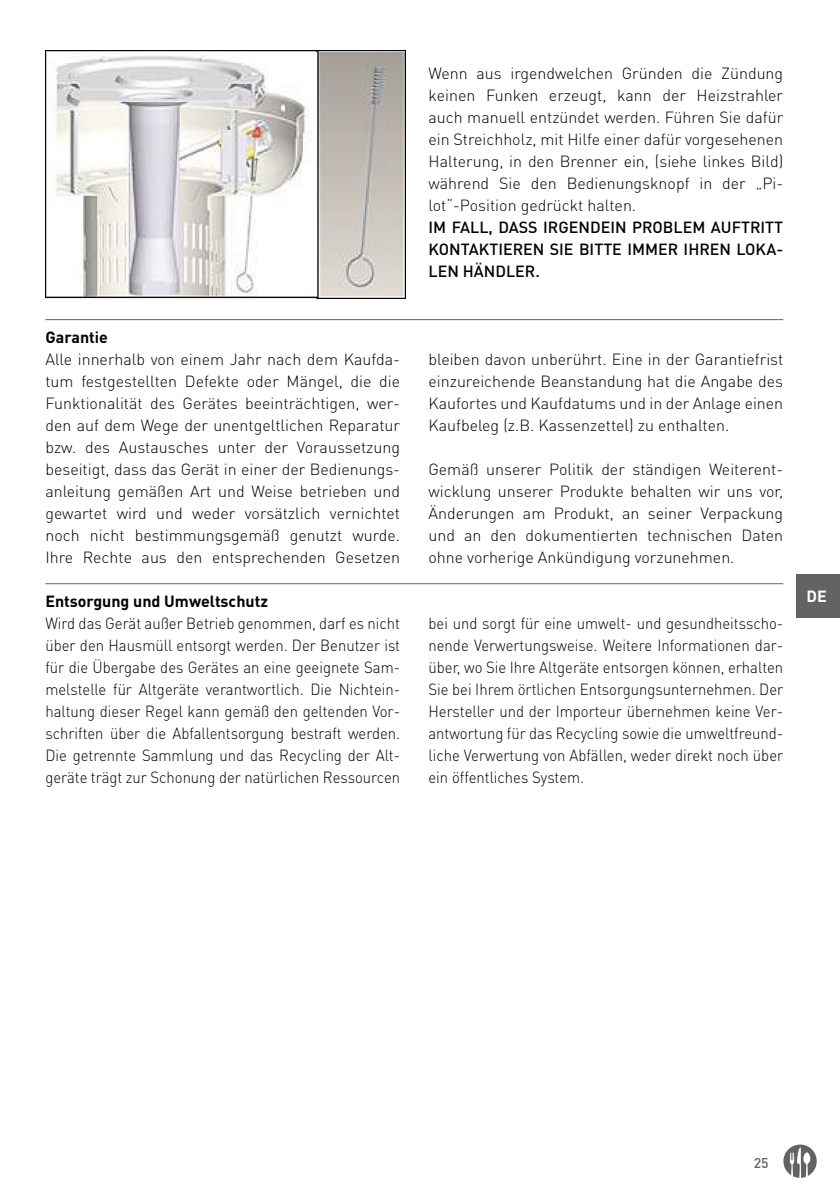
<style>
.page{position:relative;width:840px;height:1191px;background:#fff}
.page>*{position:absolute;margin:0;border:0;box-sizing:border-box;transform-origin:0 0}
.t1{font:300 16px/22px "DIN Pro";color:#000;text-align:justify}
.t2{font:300 16px/22px "DIN Pro";color:#000;text-align:justify;scale:.93 1}
.t3{font:500 16px/22px "DIN Pro";color:#000;text-align:justify}
.t4{font:700 16px "DIN Pro";color:#000}
.t5{font:700 16px "DIN Pro";color:#fff}
.t6{font:500 14px "DIN Pro";color:#646363}
</style>
<div class="page">
<div style="left:796px;top:574px;width:43px;height:43px;background:#646363"></div>
<svg style="left:783px;top:1144px;width:33px;height:33px"></svg>
<img style="left:45px;top:50px;width:360px;height:249px">
<hr style="left:45px;top:319px;width:737px;height:1px;background:#646363">
<hr style="left:45px;top:583px;width:737px;height:1px;background:#646363">
<p class="t1" style="left:428px;top:61px;width:356px">Wenn aus irgendwelchen Gründen die Zündung keinen Funken erzeugt, kann der Heizstrahler auch manuell entzündet werden. Führen Sie dafür ein Streichholz, mit Hilfe einer dafür vorgesehenen Halterung, in den Brenner ein, (siehe linkes Bild) während Sie den Bedienungsknopf in der „Pi&shy;lot“-Position gedrückt halten.</p>
<p class="t3" style="left:428px;top:214px;width:356px">IM FALL, DASS IRGENDEIN PROBLEM AUFTRITT KONTAKTIEREN SIE BITTE IMMER IHREN LOKA-LEN HÄNDLER.</p>
<p class="t4" style="left:45px;top:324px;width:64px">Garantie</p>
<p class="t1" style="left:45px;top:347px;width:356px">Alle innerhalb von einem Jahr nach dem Kaufda&shy;tum festgestellten Defekte oder Mängel, die die Funktionalität des Gerätes beeinträchtigen, wer&shy;den auf dem Wege der unentgeltlichen Reparatur bzw. des Austausches unter der Voraussetzung beseitigt, dass das Gerät in einer der Bedienungs&shy;anleitung gemäßen Art und Weise betrieben und gewartet wird und weder vorsätzlich vernichtet noch nicht bestimmungsgemäß genutzt wurde.<br>Ihre Rechte aus den entsprechenden Gesetzen</p>
<p class="t1" style="left:428px;top:347px;width:356px">bleiben davon unberührt. Eine in der Garantiefrist einzureichende Beanstandung hat die Angabe des Kaufortes und Kaufdatums und in der Anlage einen Kaufbeleg (z.B. Kassenzettel) zu enthalten.</p>
<p class="t1" style="left:428px;top:457px;width:356px">Gemäß unserer Politik der ständigen Weiterent&shy;wicklung unserer Produkte behalten wir uns vor, Änderungen am Produkt, an seiner Verpackung und an den dokumentierten technischen Daten ohne vorherige Ankündigung vorzunehmen.</p>
<p class="t4" style="left:45px;top:588px;width:224px">Entsorgung und Umweltschutz</p>
<p class="t2" style="left:45px;top:611px;width:383px">Wird das Gerät außer Betrieb genommen, darf es nicht über den Hausmüll entsorgt werden. Der Benutzer ist für die Übergabe des Gerätes an eine geeignete Sam&shy;melstelle für Altgeräte verantwortlich. Die Nichtein&shy;haltung dieser Regel kann gemäß den geltenden Vor&shy;schriften über die Abfallentsorgung bestraft werden.<br>Die getrennte Sammlung und das Recycling der Alt&shy;geräte trägt zur Schonung der natürlichen Ressourcen</p>
<p class="t2" style="left:428px;top:611px;width:383px">bei und sorgt für eine umwelt- und gesundheitsscho&shy;nende Verwertungsweise. Weitere Informationen dar&shy;über, wo Sie Ihre Altgeräte entsorgen können, erhalten Sie bei Ihrem örtlichen Entsorgungsunternehmen. Der Hersteller und der Importeur übernehmen keine Ver&shy;antwortung für das Recycling sowie die umweltfreund&shy;liche Verwertung von Abfällen, weder direkt noch über ein öffentliches System.</p>
<p class="t5" style="left:806px;top:583px;width:22px">DE</p>
<p class="t6" style="left:753px;top:1151px;width:16px">25</p>
</div>
